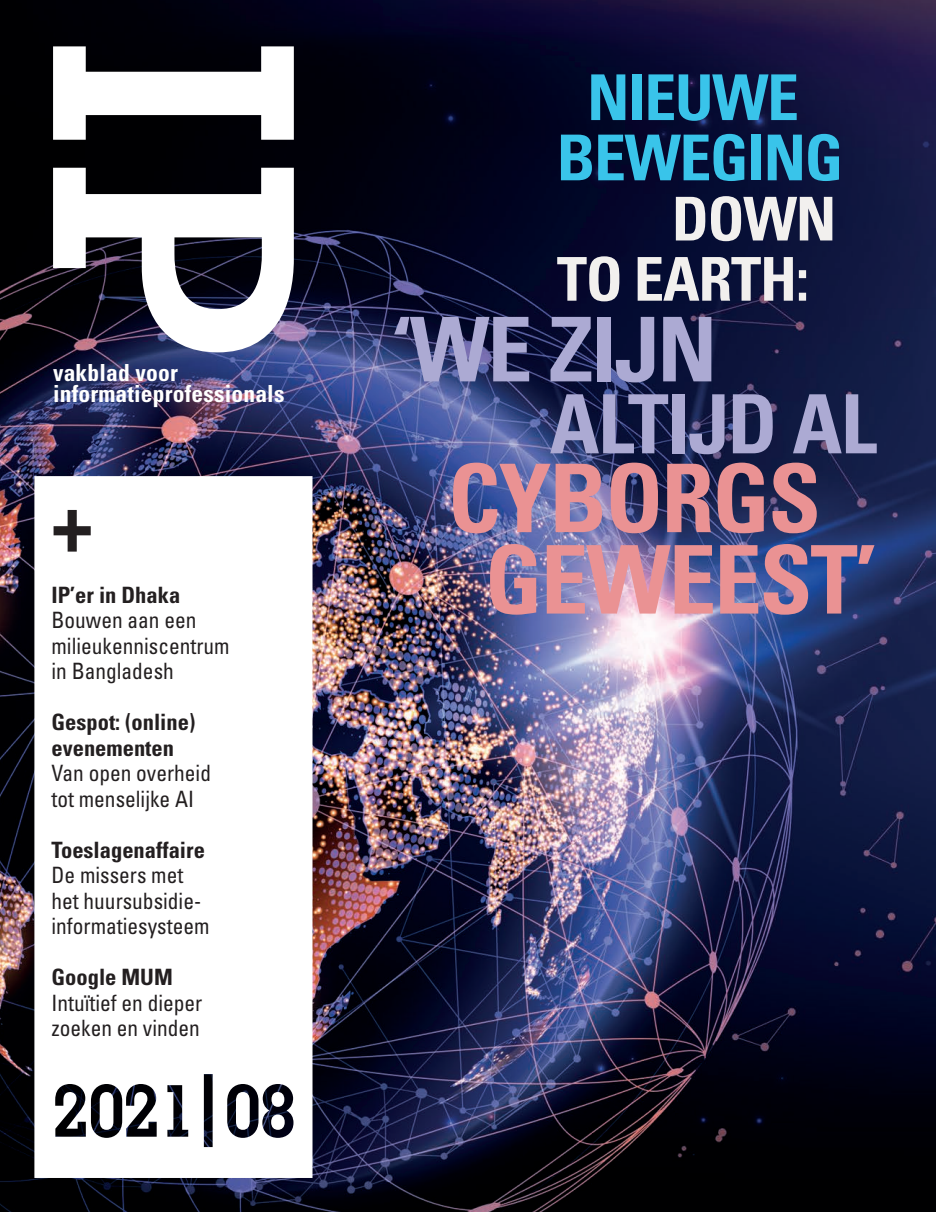
<style>
.page{position:relative;width:936px;height:1212px;background:#fff}
.page>*{position:absolute;margin:0;border:0;box-sizing:border-box;transform-origin:0 0}
.t1{font:700 condensed 94.8px/81.4px "Univers";letter-spacing:-.02em;color:#ea9293;text-align:center}
.t2{font:700 condensed 89.4px "Univers";letter-spacing:-.02em;color:#acaad3}
.t3{font:700 condensed 82.5px "Univers";color:#231f20}
.t4{font:700 condensed 81.75px "Univers";letter-spacing:-.02em;color:#acaad3}
.t5{font:700 condensed 63.3px/60.2px "Univers";letter-spacing:-.02em;color:#39c4ea;text-align:center}
.t6{font:700 condensed 60.45px/60.2px "Univers";letter-spacing:-.02em;color:#f2f0ee}
.t7{font:700 condensed 23.55px/21px "Univers";letter-spacing:.005em;color:#fff}
.t8{font:condensed 22.5px/25.5px "Univers";color:#231f20;scale:.95 1}
.t9{font:700 condensed 22.5px/25.5px "Univers";color:#231f20}
</style>
<div class="page">
<img style="left:0;top:0;width:935px;height:1212px">
<svg style="left:34px;top:476px;width:278px;height:702px"></svg>
<svg style="left:53px;top:46px;width:241px;height:306px"></svg>
<p class="t7" style="left:53px;top:362px;width:233px">vakblad voor informatieprofessionals</p>
<h3 class="t3" style="left:51px;top:472px;width:43px">+</h3>
<p class="t9" style="left:51px;top:582px;width:130px">IP’er in Dhaka</p>
<p class="t8" style="left:51px;top:607px;width:189px">Bouwen aan een milieukennis centrum in Bangladesh</p>
<p class="t9" style="left:51px;top:709px;width:145px">Gespot: (online) evenementen</p>
<p class="t8" style="left:51px;top:760px;width:169px">Van open overheid tot menselijke AI</p>
<p class="t9" style="left:51px;top:837px;width:155px">Toeslagenaffaire</p>
<p class="t8" style="left:51px;top:862px;width:168px">De missers met het huursubsidie&shy;informatiesysteem</p>
<p class="t9" style="left:51px;top:964px;width:123px">Google MUM</p>
<p class="t8" style="left:51px;top:989px;width:160px">Intuïtief en dieper zoeken en vinden</p>
<h3 class="t5" style="left:556px;top:67px;width:288px">NIEUWE<br>BEWEGING</h3>
<h3 class="t6" style="left:557px;top:189px;width:281px;text-indent:115px">DOWN<br>TO EARTH:</h3>
<h2 class="t2" style="left:392px;top:295px;width:327px">‘WE ZIJN</h2>
<h3 class="t4" style="left:549px;top:374px;width:329px">ALTIJD AL</h3>
<h1 class="t1" style="left:448px;top:457px;width:431px">CYBORGS<br>GEWEEST’</h1>
</div>
